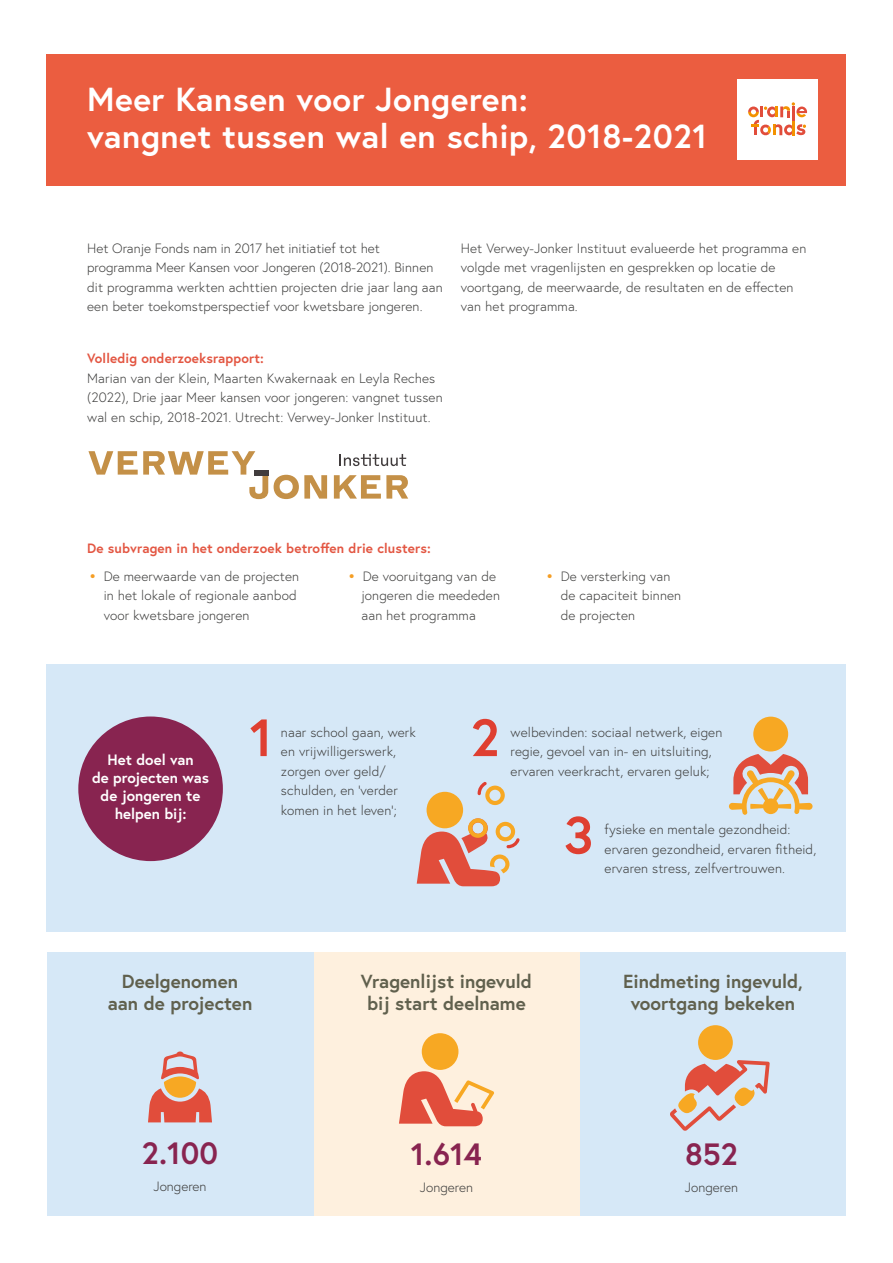
<style>
.page{position:relative;width:893px;height:1263px;background:#fff}
.page>*{position:absolute;margin:0;border:0;box-sizing:border-box;transform-origin:0 0}
.t1{font:700 52.35px "Europa";color:#df3f31}
.t2{font:700 33.3px/36.9px "Europa";letter-spacing:.015em;color:#fff}
.t3{font:700 30.75px "Europa";color:#882450}
.t4{font:700 18.9px/21.6px "Europa";color:#60604d;text-align:center}
.t5{font:700 15px/18px "Europa";color:#fff;text-align:center}
.t6{font:300 13.5px/19.5px "Europa";letter-spacing:.01em;color:#3c3c3b}
.t7{font:700 13.5px "Europa";letter-spacing:.01em;color:#e35642}
.s1{font-size:22.5px;color:#f59e24}
</style>
<div class="page">
<div style="left:580px;top:952px;width:266px;height:264px;background:#d6e8f7"></div>
<div style="left:313px;top:952px;width:267px;height:264px;background:#fef0de"></div>
<div style="left:47px;top:952px;width:266px;height:264px;background:#d6e8f7"></div>
<svg style="left:148px;top:1051px;width:64px;height:71px"></svg>
<svg style="left:399px;top:1071px;width:95px;height:55px"></svg>
<div style="left:422px;top:1033px;width:36px;height:37px;background:#f7a823;border-radius:50%"></div>
<div style="left:698px;top:1025px;width:35px;height:35px;background:#f7a823;border-radius:50%"></div>
<svg style="left:670px;top:1060px;width:100px;height:71px"></svg>
<div style="left:47px;top:664px;width:799px;height:268px;background:#d6e8f7"></div>
<div style="left:78px;top:716px;width:145px;height:145px;background:#882450;border-radius:50%"></div>
<div style="left:753px;top:717px;width:35px;height:34px;background:#f7a823;border-radius:50%"></div>
<svg style="left:729px;top:754px;width:83px;height:61px"></svg>
<svg style="left:478px;top:782px;width:27px;height:23px"></svg>
<div style="left:427px;top:792px;width:36px;height:36px;background:#f7a823;border-radius:50%"></div>
<svg style="left:417px;top:818px;width:103px;height:68px"></svg>
<svg style="left:88px;top:451px;width:180px;height:48px"></svg>
<svg style="left:274px;top:475px;width:53px;height:24px"></svg>
<svg style="left:334px;top:475px;width:74px;height:24px"></svg>
<div style="left:254px;top:470px;width:14px;height:5px;background:#413c3d"></div>
<svg style="left:339px;top:454px;width:67px;height:12px"></svg>
<div style="left:47px;top:54px;width:799px;height:132px;background:#eb5d40"></div>
<div style="left:737px;top:80px;width:81px;height:80px;background:#fff"></div>
<svg style="left:748px;top:102px;width:59px;height:34px"></svg>
<h2 class="t2" style="left:87px;top:80px;width:622px">Meer Kansen voor Jongeren:<br>vangnet tussen wal en schip, 2018-2021</h2>
<p class="t6" style="left:87px;top:238px;width:357px">Het Oranje Fonds nam in 2017 het initiatief tot het programma Meer Kansen voor Jongeren (2018-2021). Binnen dit programma werkten achttien projecten drie jaar lang aan een beter toekomstperspectief voor kwetsbare jongeren.</p>
<p class="t6" style="left:461px;top:238px;width:347px">Het Verwey-Jonker Instituut evalueerde het programma en volgde met vragenlijsten en gesprekken op locatie de voortgang, de meerwaarde, de resultaten en de effecten van het programma.</p>
<p class="t7" style="left:87px;top:349px;width:178px">Volledig onderzoeksrapport:</p>
<p class="t6" style="left:87px;top:368px;width:357px">Marian van der Klein, Maarten Kwakernaak en Leyla Reches (2022), Drie jaar Meer kansen voor jongeren: vangnet tussen wal en schip, 2018-2021. Utrecht: Verwey-Jonker Instituut.</p>
<p class="t7" style="left:87px;top:539px;width:345px">De subvragen in het onderzoek betroffen drie clusters:</p>
<p class="t6" style="left:104px;top:566px;width:197px;text-indent:-16px"><span class="s1">•</span> De meerwaarde van de projecten in het lokale of regionale aanbod voor kwetsbare jongeren</p>
<p class="t6" style="left:361px;top:566px;width:140px;text-indent:-15px"><span class="s1">•</span> De vooruitgang van de jongeren die meededen aan het programma</p>
<p class="t6" style="left:561px;top:566px;width:122px;text-indent:-16px"><span class="s1">•</span> De versterking van de capaciteit binnen de projecten</p>
<p class="t5" style="left:92px;top:750px;width:119px">Het doel van<br>de projecten was de jongeren te helpen bij:</p>
<h1 class="t1" style="left:250px;top:702px;width:25px">1</h1>
<h1 class="t1" style="left:471px;top:702px;width:31px">2</h1>
<p class="t6" style="left:281px;top:722px;width:136px">naar school gaan, werk en vrijwilligerswerk, zorgen over geld/ schulden, en ‘verder komen in het leven’;</p>
<p class="t6" style="left:511px;top:722px;width:213px">welbevinden: sociaal netwerk, eigen regie, gevoel van in- en uitsluiting, ervaren veerkracht, ervaren geluk;</p>
<p class="t6" style="left:605px;top:819px;width:213px">fysieke en mentale gezondheid: ervaren gezondheid, ervaren fitheid, ervaren stress, zelfvertrouwen.</p>
<h1 class="t1" style="left:563px;top:799px;width:31px">3</h1>
<h3 class="t4" style="left:108px;top:970px;width:146px">Deelgenomen aan de projecten</h3>
<h3 class="t4" style="left:361px;top:970px;width:173px">Vragenlijst ingevuld bij start deelname</h3>
<h3 class="t3" style="left:142px;top:1132px;width:78px">2.100</h3>
<p class="t6" style="left:153px;top:1176px;width:55px">Jongeren</p>
<h3 class="t3" style="left:411px;top:1133px;width:73px">1.614</h3>
<p class="t6" style="left:420px;top:1177px;width:55px">Jongeren</p>
<h3 class="t4" style="left:623px;top:970px;width:181px">Eindmeting ingevuld, voortgang bekeken</h3>
<h3 class="t3" style="left:685px;top:1133px;width:54px">852</h3>
<p class="t6" style="left:685px;top:1177px;width:55px">Jongeren</p>
</div>
